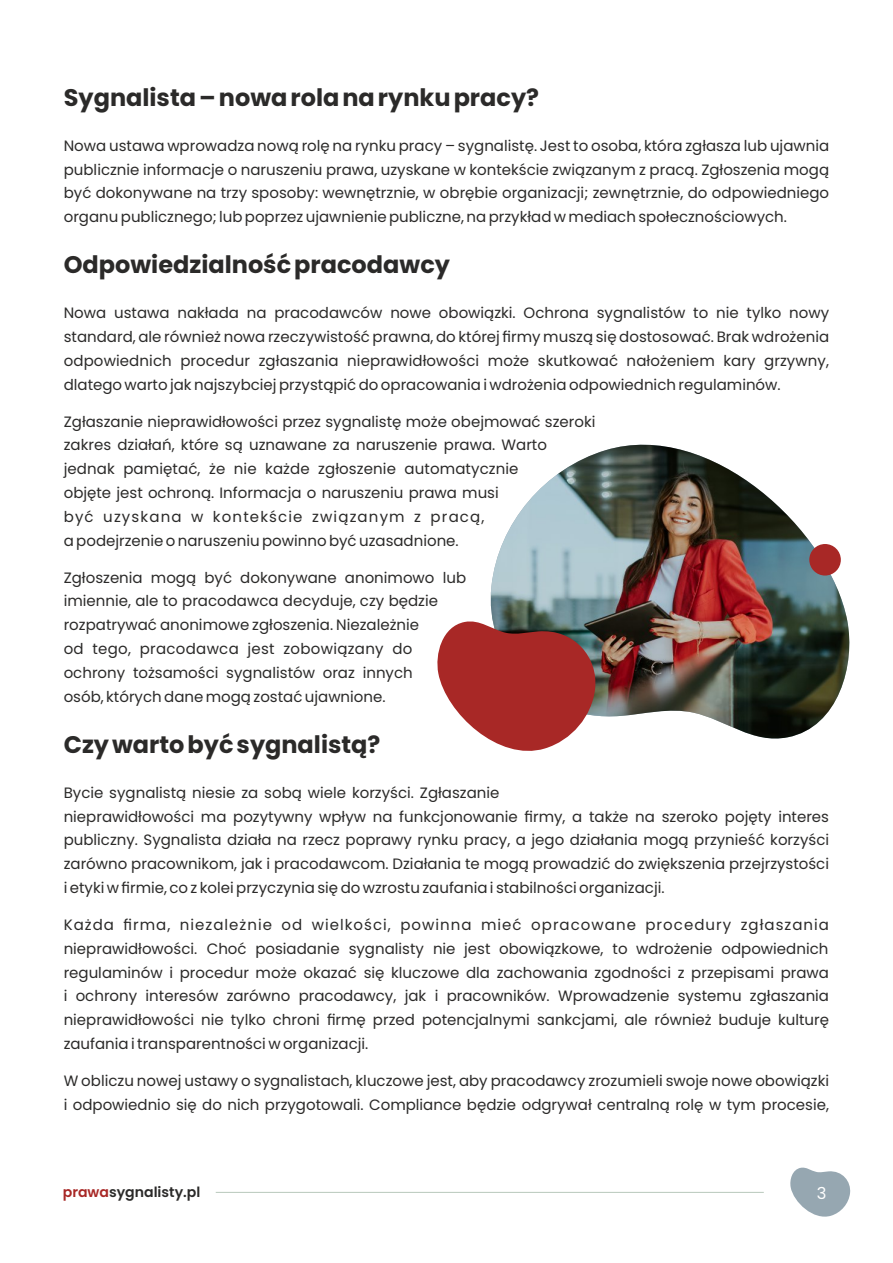
<style>
.page{position:relative;width:893px;height:1263px;background:#fff}
.page>*{position:absolute;margin:0;border:0;box-sizing:border-box;transform-origin:0 0}
.t1{font:700 24px "Poppins";color:#2b2a29}
.t2{font:16.5px "Poppins";color:#fefefe}
.t3{font:15px/23.9px "Poppins";color:#2b2a29}
.t4{font:600 14.1px "Poppins";color:#2b2a29}
.s1{color:#a82826}
</style>
<div class="page">
<svg style="left:790px;top:1167px;width:61px;height:50px"></svg>
<img style="left:490px;top:444px;width:360px;height:295px">
<svg style="left:437px;top:619px;width:161px;height:132px"></svg>
<div style="left:809px;top:544px;width:32px;height:31px;background:#a82826;border-radius:50%"></div>
<hr style="left:216px;top:1192px;width:548px;height:1px;background:#b8c8bb">
<h1 class="t1" style="left:64px;top:81px;width:477px">Sygnalista – nowa rola na rynku pracy?</h1>
<p class="t3" style="left:64px;top:134px;width:767px;text-align:justify">Nowa ustawa wprowadza nową rolę na rynku pracy – sygnalistę. Jest to osoba, która zgłasza lub ujawnia publicznie informacje o naruszeniu prawa, uzyskane w kontekście związanym z pracą. Zgłoszenia mogą być dokonywane na trzy sposoby: wewnętrznie, w obrębie organizacji; zewnętrznie, do odpowiedniego organu publicznego; lub poprzez ujawnienie publiczne, na przykład w mediach społecznościowych.</p>
<h1 class="t1" style="left:64px;top:248px;width:388px">Odpowiedzialność pracodawcy</h1>
<p class="t3" style="left:64px;top:301px;width:767px;text-align:justify">Nowa ustawa nakłada na pracodawców nowe obowiązki. Ochrona sygnalistów to nie tylko nowy standard, ale również nowa rzeczywistość prawna, do której firmy muszą się dostosować. Brak wdrożenia odpowiednich procedur zgłaszania nieprawidłowości może skutkować nałożeniem kary grzywny, dlatego warto jak najszybciej przystąpić do opracowania i wdrożenia odpowiednich regulaminów.</p>
<p class="t3" style="left:64px;top:409px;width:533px">Zgłaszanie nieprawidłowości przez sygnalistę może obejmować szeroki zakres działań, które są uznawane za naruszenie prawa. Warto jednak pamiętać, że nie każde zgłoszenie automatycznie<br>objęte jest ochroną. Informacja o naruszeniu prawa musi<br>być uzyskana w kontekście związanym z pracą,<br>a podejrzenie o naruszeniu powinno być uzasadnione.</p>
<p class="t3" style="left:64px;top:565px;width:404px">Zgłoszenia mogą być dokonywane anonimowo lub imiennie, ale to pracodawca decyduje, czy będzie rozpatrywać anonimowe zgłoszenia. Niezależnie<br>od tego, pracodawca jest zobowiązany do ochrony tożsamości sygnalistów oraz innych<br>osób, których dane mogą zostać ujawnione.</p>
<h1 class="t1" style="left:64px;top:728px;width:318px">Czy warto być sygnalistą?</h1>
<p class="t3" style="left:64px;top:781px;width:767px">Bycie sygnalistą niesie za sobą wiele korzyści. Zgłaszanie<br>nieprawidłowości ma pozytywny wpływ na funkcjonowanie firmy, a także na szeroko pojęty interes publiczny. Sygnalista działa na rzecz poprawy rynku pracy, a jego działania mogą przynieść korzyści zarówno pracownikom, jak i pracodawcom. Działania te mogą prowadzić do zwiększenia przejrzystości i etyki w firmie, co z kolei przyczynia się do wzrostu zaufania i stabilności organizacji.</p>
<p class="t3" style="left:64px;top:913px;width:767px;text-align:justify">Każda firma, niezależnie od wielkości, powinna mieć opracowane procedury zgłaszania nieprawidłowości. Choć posiadanie sygnalisty nie jest obowiązkowe, to wdrożenie odpowiednich regulaminów i procedur może okazać się kluczowe dla zachowania zgodności z przepisami prawa i ochrony interesów zarówno pracodawcy, jak i pracowników. Wprowadzenie systemu zgłaszania nieprawidłowości nie tylko chroni firmę przed potencjalnymi sankcjami, ale również buduje kulturę zaufania i transparentności w organizacji.</p>
<p class="t3" style="left:64px;top:1069px;width:767px">W obliczu nowej ustawy o sygnalistach, kluczowe jest, aby pracodawcy zrozumieli swoje nowe obowiązki i odpowiednio się do nich przygotowali. Compliance będzie odgrywał centralną rolę w tym procesie,</p>
<p class="t4" style="left:63px;top:1182px;width:139px"><span class="s1">prawa</span>sygnalisty.pl</p>
<p class="t2" style="left:817px;top:1181px;width:11px">3</p>
</div>
